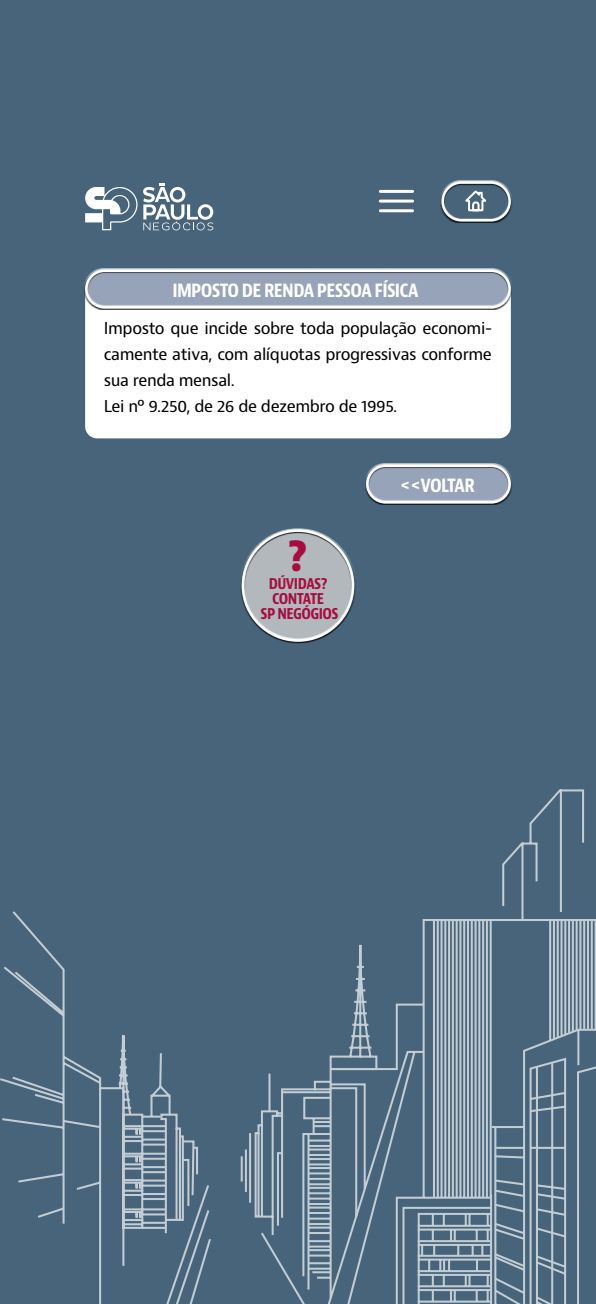
<style>
.page{position:relative;width:596px;height:1304px;background:#fff}
.page>*{position:absolute;margin:0;border:0;box-sizing:border-box;transform-origin:0 0}
.t1{font:700 condensed 44.4px "Bernina Sans";color:#a60d3e}
.t2{font:700 condensed 19.4px "Bernina Sans";letter-spacing:-.035em;color:#fff}
.t3{font:16px/26px "Bernino Sans";letter-spacing:-.025em;color:#000}
.t4{font:700 condensed 15.9px/15.2px "Bernina Sans";letter-spacing:-.035em;color:#a60d3e;text-align:center}
</style>
<div class="page">
<div style="left:0;top:0;width:595px;height:1304px;background:#47647b"></div>
<svg style="left:0;top:789px;width:595px;height:515px"></svg>
<svg style="left:143px;top:183px;width:70px;height:47px"></svg>
<svg style="left:85px;top:187px;width:52px;height:43px"></svg>
<div style="left:240px;top:528px;width:115px;height:113px;background:#fff;opacity:.75"></div>
<div style="left:240px;top:531px;width:115px;height:113px;background:#000;opacity:.75"></div>
<div style="left:241px;top:529px;width:113px;height:113px;border:3px solid #fff;border-radius:50%"></div>
<div style="left:85px;top:282px;width:425px;height:156px;background:#fff;border-radius:12px"></div>
<div style="left:364px;top:463px;width:148px;height:39px;background:#fff;opacity:.75"></div>
<div style="left:364px;top:466px;width:148px;height:39px;background:#000;opacity:.75"></div>
<div style="left:366px;top:465px;width:144px;height:39px;border:2px solid #fff;border-radius:18px"></div>
<div style="left:84px;top:268px;width:428px;height:39px;background:#fff;opacity:.75"></div>
<div style="left:84px;top:271px;width:428px;height:39px;background:#000;opacity:.75"></div>
<div style="left:85px;top:270px;width:425px;height:39px;border:2px solid #fff;border-radius:18px"></div>
<div style="left:439px;top:180px;width:73px;height:40px;background:#fff;opacity:.75"></div>
<div style="left:439px;top:183px;width:73px;height:40px;background:#000;opacity:.75"></div>
<div style="left:441px;top:181px;width:69px;height:40px;border:2px solid #fff;border-radius:19px"></div>
<svg style="left:463px;top:189px;width:24px;height:23px"></svg>
<hr style="left:380px;top:190px;width:32px;height:3px;background:#fff">
<hr style="left:380px;top:200px;width:32px;height:3px;background:#fff">
<hr style="left:380px;top:209px;width:32px;height:3px;background:#fff">
<p class="t2" style="left:172px;top:278px;width:247px">IMPOSTO DE RENDA PESSOA FÍSICA</p>
<p class="t3" style="left:104px;top:316px;width:389px">Imposto que incide sobre toda população economi&shy;camente ativa, com alíquotas progressivas conforme sua renda mensal.<br>Lei nº 9.250, de 26 de dezembro de 1995.</p>
<h1 class="t1" style="left:287px;top:528px;width:21px">?</h1>
<p class="t4" style="left:260px;top:576px;width:79px">DÚVIDAS?<br>CONTATE<br>SP NEGÓGIOS</p>
<p class="t2" style="left:400px;top:473px;width:76px">&lt;&lt;VOLTAR</p>
</div>
